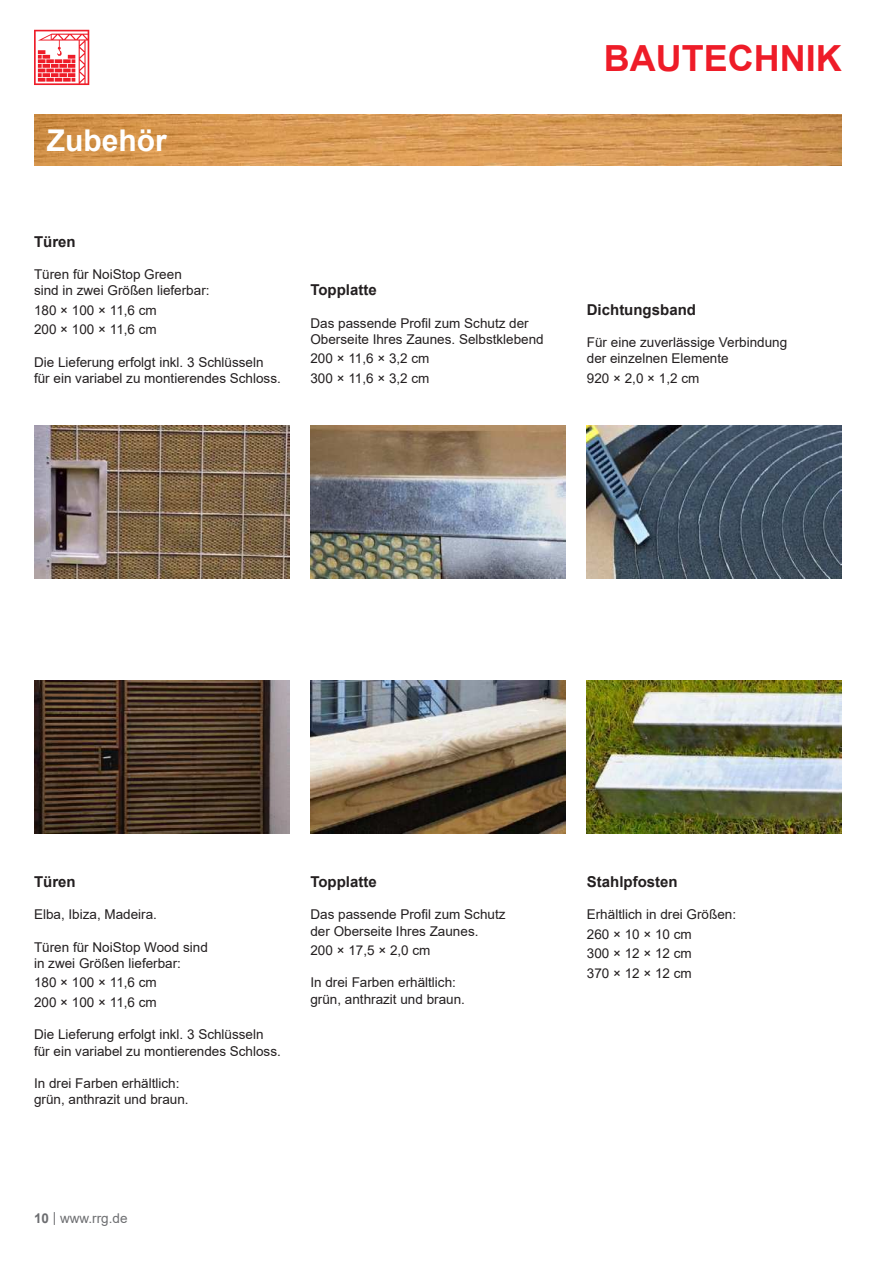
<style>
.page{position:relative;width:893px;height:1263px;background:#fff}
.page>*{position:absolute;margin:0;border:0;box-sizing:border-box;transform-origin:0 0}
.t1{font:700 36px "Arial";color:#ee1c28}
.t2{font:700 30px "Arial";color:#fff}
.t3{font:700 15px "Arial";color:#231f20}
.t4{font:13.5px/16.2px "Arial";color:#231f20}
.t5{font:13.5px "Arial";color:#6d6e71}
.s1{font-weight:700}
</style>
<div class="page">
<svg style="left:34px;top:30px;width:55px;height:55px"></svg>
<img style="left:587px;top:425px;width:255px;height:153px">
<img style="left:587px;top:680px;width:255px;height:153px">
<img style="left:310px;top:425px;width:256px;height:153px">
<img style="left:310px;top:680px;width:256px;height:153px">
<img style="left:34px;top:425px;width:255px;height:153px">
<img style="left:34px;top:680px;width:255px;height:153px">
<img style="left:34px;top:115px;width:808px;height:51px">
<h2 class="t2" style="left:47px;top:129px;width:122px">Zubehör</h2>
<p class="t3" style="left:34px;top:231px;width:43px">Türen</p>
<p class="t4" style="left:34px;top:267px;width:177px">Türen für NoiStop Green sind in zwei Größen lieferbar:</p>
<p class="t4" style="left:34px;top:301px;width:124px;line-height:19.5px">180 × 100 × 11,6 cm<br>200 × 100 × 11,6 cm</p>
<p class="t4" style="left:34px;top:355px;width:248px">Die Lieferung erfolgt inkl. 3 Schlüsseln für ein variabel zu montierendes Schloss.</p>
<p class="t3" style="left:310px;top:284px;width:68px">Topplatte</p>
<p class="t4" style="left:310px;top:316px;width:235px">Das passende Profil zum Schutz der<br>Oberseite Ihres Zaunes. Selbstklebend</p>
<p class="t4" style="left:310px;top:350px;width:121px;line-height:19.5px">200 × 11,6 × 3,2 cm<br>300 × 11,6 × 3,2 cm</p>
<h1 class="t1" style="left:604px;top:44px;width:239px">BAUTECHNIK</h1>
<p class="t3" style="left:587px;top:299px;width:111px">Dichtungsband</p>
<p class="t4" style="left:587px;top:335px;width:202px">Für eine zuverlässige Verbindung der einzelnen Elemente</p>
<p class="t4" style="left:587px;top:371px;width:114px">920 × 2,0 × 1,2 cm</p>
<p class="t3" style="left:34px;top:871px;width:43px">Türen</p>
<p class="t4" style="left:34px;top:908px;width:125px">Elba, Ibiza, Madeira.</p>
<p class="t4" style="left:34px;top:940px;width:175px">Türen für NoiStop Wood sind in zwei Größen lieferbar:</p>
<p class="t4" style="left:34px;top:974px;width:124px;line-height:19.5px">180 × 100 × 11,6 cm<br>200 × 100 × 11,6 cm</p>
<p class="t4" style="left:34px;top:1028px;width:248px">Die Lieferung erfolgt inkl. 3 Schlüsseln für ein variabel zu montierendes Schloss.</p>
<p class="t4" style="left:34px;top:1076px;width:156px">In drei Farben erhältlich: grün, anthrazit und braun.</p>
<p class="t3" style="left:310px;top:876px;width:68px">Topplatte</p>
<p class="t4" style="left:310px;top:908px;width:197px">Das passende Profil zum Schutz der Oberseite Ihres Zaunes.</p>
<p class="t4" style="left:310px;top:943px;width:122px">200 × 17,5 × 2,0 cm</p>
<p class="t4" style="left:310px;top:976px;width:156px">In drei Farben erhältlich: grün, anthrazit und braun.</p>
<p class="t5" style="left:34px;top:1213px;width:95px"><span class="s1">10</span> | www.rrg.de</p>
<p class="t3" style="left:587px;top:871px;width:92px">Stahlpfosten</p>
<p class="t4" style="left:587px;top:906px;width:151px;line-height:19.5px">Erhältlich in drei Größen:<br>260 × 10 × 10 cm<br>300 × 12 × 12 cm<br>370 × 12 × 12 cm</p>
</div>
